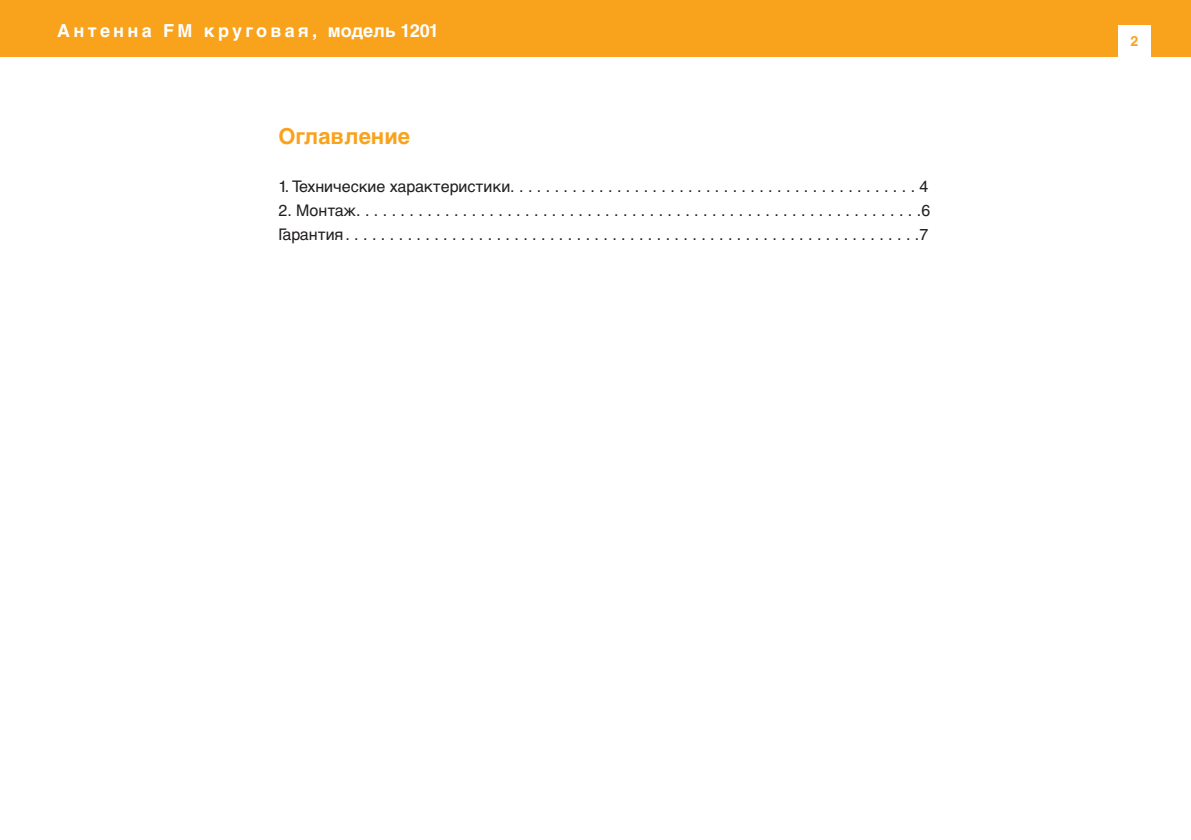
<style>
.page{position:relative;width:1191px;height:840px;background:#fff}
.page>*{position:absolute;margin:0;border:0;box-sizing:border-box;transform-origin:0 0}
.t1{font:700 22px "Helvetica Cyr";color:#f9a21c}
.t2{font:700 18px "Helvetica Cyr";letter-spacing:.18em;color:#fff}
.t3{font:16px/24px "Helvetica Cyr Upright";color:#231f20}
.t4{font:700 14px "Helvetica Cyr";color:#f9a21c}
</style>
<div class="page">
<div style="left:0;top:0;width:1191px;height:57px;background:#f9a21c"></div>
<div style="left:1118px;top:25px;width:32px;height:33px;background:#fff"></div>
<p class="t2" style="left:57px;top:20px;width:383px">Антенна FM круговая, модель 1201</p>
<p class="t4" style="left:1130px;top:33px;width:9px">2</p>
<h1 class="t1" style="left:278px;top:124px;width:133px">Оглавление</h1>
<p class="t3" style="left:278px;top:174px;width:651px">1. Технические характеристики. . . . . . . . . . . . . . . . . . . . . . . . . . . . . . . . . . . . . . . . . . . . . . 4</p>
<p class="t3" style="left:278px;top:198px;width:653px">2. Монтаж. . . . . . . . . . . . . . . . . . . . . . . . . . . . . . . . . . . . . . . . . . . . . . . . . . . . . . . . . . . . . . . .6<br>Гарантия. . . . . . . . . . . . . . . . . . . . . . . . . . . . . . . . . . . . . . . . . . . . . . . . . . . . . . . . . . . . . . . . .7</p>
</div>
